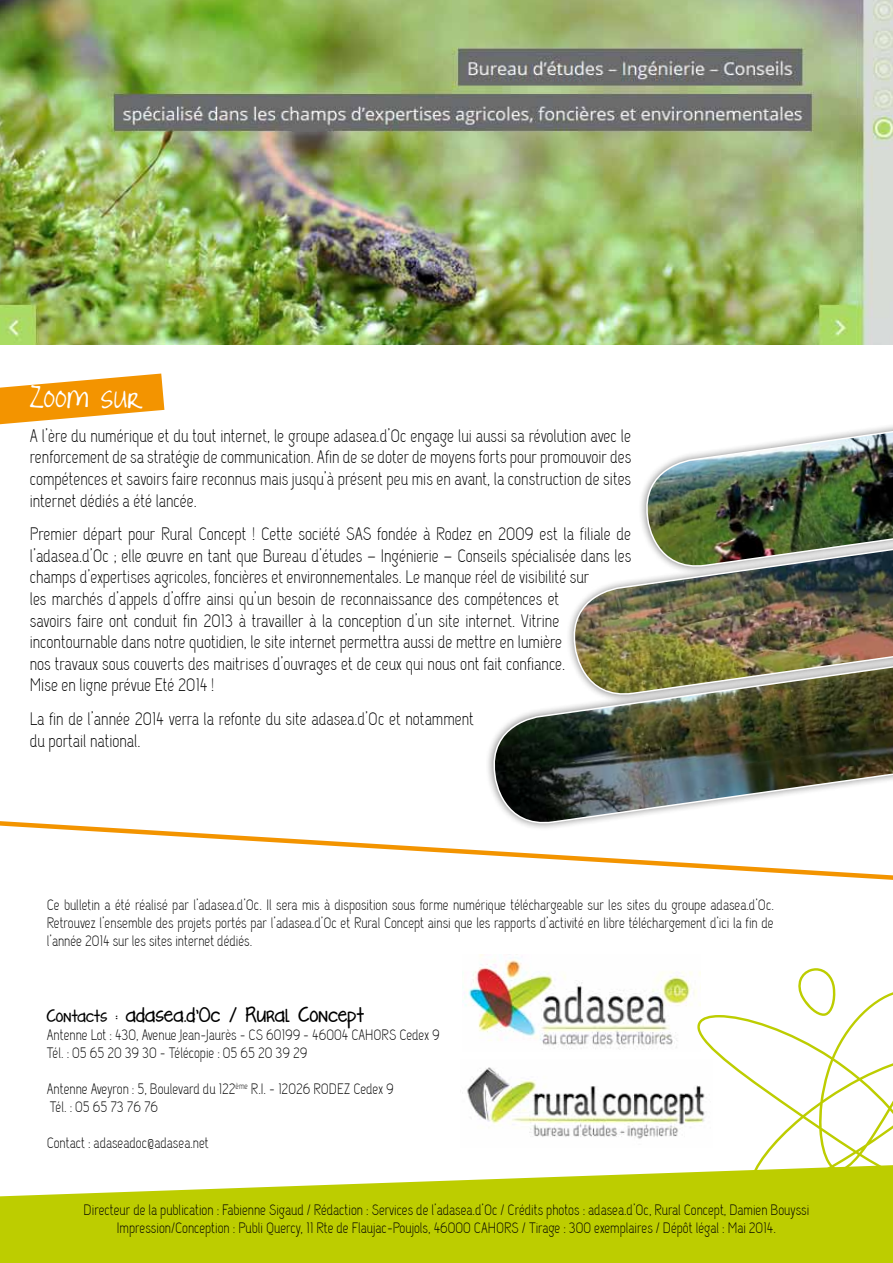
<style>
.page{position:relative;width:893px;height:1263px;background:#fff}
.page>*{position:absolute;margin:0;border:0;box-sizing:border-box;transform-origin:0 0}
.t1{font:36px "Joyful Juliana";color:#fff}
.t2{font:18px/21.6px "Capsuula";color:#000}
.t3{font:700 18px "KG Like A Skyscraper";color:#000}
.t4{font:15px/18px "Capsuula";color:#000}
.s1{font-size:15px}
</style>
<div class="page">
<svg style="left:0;top:1172px;width:893px;height:91px;background:#c4d21c"></svg>
<img style="left:0;top:0;width:893px;height:344px">
<svg style="left:0;top:373px;width:164px;height:51px"></svg>
<img style="left:464px;top:955px;width:233px;height:95px">
<img style="left:467px;top:1067px;width:230px;height:72px">
<img style="left:641px;top:428px;width:252px;height:110px">
<img style="left:488px;top:703px;width:405px;height:115px">
<div style="left:566px;top:538px;width:327px;height:165px;background:#000;opacity:.5"></div>
<img style="left:568px;top:545px;width:325px;height:155px">
<svg style="left:0;top:818px;width:893px;height:62px"></svg>
<svg style="left:697px;top:968px;width:196px;height:228px"></svg>
<h1 class="t1" style="left:30px;top:380px;width:111px">Zoom sur</h1>
<p class="t2" style="left:30px;top:426px;width:603px;text-align:justify">A l’ère du numérique et du tout internet, le groupe adasea.d’Oc engage lui aussi sa révolution avec le renforcement de sa stratégie de communication. Afin de se doter de moyens forts pour promouvoir des compétences et savoirs faire reconnus mais jusqu’à présent peu mis en avant, la construction de sites internet dédiés a été lancée.</p>
<p class="t2" style="left:30px;top:525px;width:603px">Premier départ pour Rural Concept ! Cette société SAS fondée à Rodez en 2009 est la filiale de l’adasea.d’Oc ; elle œuvre en tant que Bureau d’études – Ingénierie – Conseils spécialisée dans les champs d’expertises agricoles, foncières et environnementales. Le manque réel de visibilité sur<br>les marchés d’appels d’offre ainsi qu’un besoin de reconnaissance des compétences et<br>savoirs faire ont conduit fin 2013 à travailler à la conception d’un site internet. Vitrine incontournable dans notre quotidien, le site internet permettra aussi de mettre en lumière<br>nos travaux sous couverts des maitrises d’ouvrages et de ceux qui nous ont fait confiance.<br>Mise en ligne prévue Eté 2014 !</p>
<p class="t2" style="left:30px;top:710px;width:446px">La fin de l’année 2014 verra la refonte du site adasea.d’Oc et notamment du portail national.</p>
<p class="t4" style="left:47px;top:897px;width:729px;text-align:justify">Ce bulletin a été réalisé par l’adasea.d’Oc. Il sera mis à disposition sous forme numérique téléchargeable sur les sites du groupe adasea.d’Oc.<br>Retrouvez l’ensemble des projets portés par l’adasea.d’Oc et Rural Concept ainsi que les rapports d’activité en libre téléchargement d’ici la fin de l’année 2014 sur les sites internet dédiés.</p>
<p class="t3" style="left:47px;top:1001px;width:319px"><span class="s1">Contacts :</span> adasea.d’Oc / Rural Concept</p>
<p class="t4" style="left:47px;top:1027px;width:394px">Antenne Lot : 430, Avenue Jean-Jaurès - CS 60199 - 46004 CAHORS Cedex 9<br>Tél. : 05 65 20 39 30 - Télécopie : 05 65 20 39 29</p>
<p class="t4" style="left:47px;top:1081px;width:348px">Antenne Aveyron : 5, Boulevard du 122<sup>ème</sup> R.I. - 12026 RODEZ Cedex 9<br>Tél. : 05 65 73 76 76</p>
<p class="t4" style="left:47px;top:1135px;width:164px">Contact : adaseadoc@adasea.net</p>
<p class="t4" style="left:84px;top:1202px;width:727px;text-align:center">Directeur de la publication : Fabienne Sigaud / Rédaction : Services de l’adasea.d’Oc / Crédits photos : adasea.d’Oc, Rural Concept, Damien Bouyssi<br>Impression/Conception : Publi Quercy, 11 Rte de Flaujac-Poujols, 46000 CAHORS / Tirage : 300 exemplaires / Dépôt légal : Mai 2014.</p>
</div>
